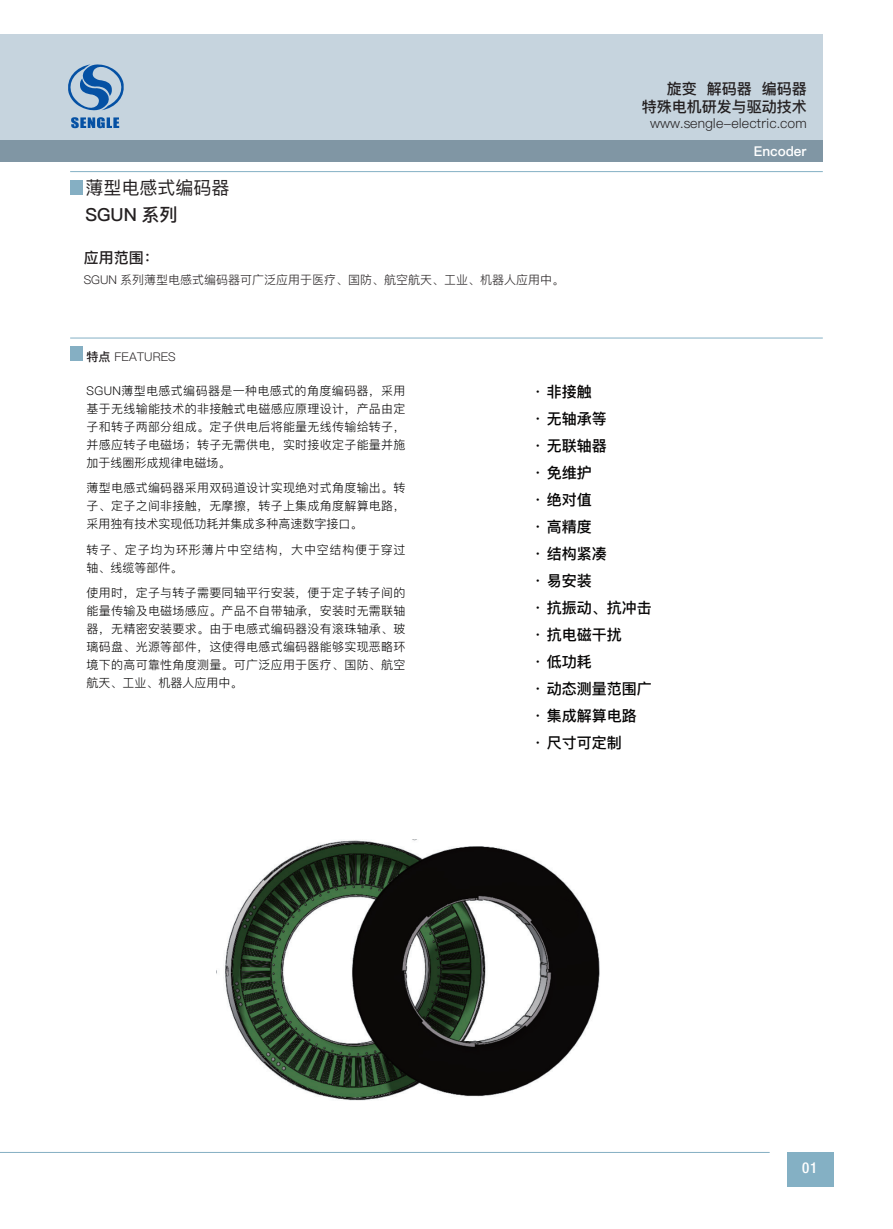
<style>
.page{position:relative;width:893px;height:1229px;background:#fff}
.page>*{position:absolute;margin:0;border:0;box-sizing:border-box;transform-origin:0 0}
.t1{font:18px "Ping Fang SC Medium";color:#231f20}
.t2{font:18px "Ping Fang SC Bold";color:#231f20}
.t3{font:15px/27px "Ping Fang SC Bold";color:#050404}
.t4{font:15px/18px "Ping Fang SC Bold";color:#231f20;text-align:right}
.t5{font:500 condensed 15px "Helvetica Neue LT Pro";color:#fff}
.t6{font:13.5px "Ping Fang SC Regular";color:#231f20}
.t7{font:13.5px "Ping Fang SC Heavy";color:#fff}
.t8{font:12px/18px "Ping Fang SC Regular";letter-spacing:.025em;color:#050404;text-align:justify}
.t9{font:12px "Ping Fang SC Regular";color:#231f20}
.t10{font:12px/18px "Ping Fang SC Regular";letter-spacing:.065em;color:#050404}
.s1{font-family:"Ping Fang SC Bold"}
</style>
<div class="page">
<hr style="left:0;top:1152px;width:770px;height:1px;background:#85afc3">
<div style="left:787px;top:1152px;width:46px;height:34px;background:#84b0c4"></div>
<hr style="left:70px;top:338px;width:753px;height:1px;background:#84b1c5">
<div style="left:70px;top:346px;width:13px;height:15px;background:#85afc3"></div>
<hr style="left:70px;top:171px;width:753px;height:1px;background:#84b1c5">
<div style="left:70px;top:180px;width:13px;height:15px;background:#85afc3"></div>
<img style="left:225px;top:839px;width:375px;height:262px">
<div style="left:0;top:34px;width:823px;height:106px;background:#c6d4de"></div>
<div style="left:0;top:140px;width:823px;height:22px;background:#8096a4"></div>
<svg style="left:68px;top:64px;width:56px;height:47px"></svg>
<svg style="left:71px;top:117px;width:48px;height:11px"></svg>
<p class="t4" style="left:642px;top:80px;width:166px">旋变 解码器 编码器<br>特殊电机研发与驱动技术</p>
<p class="t6" style="left:650px;top:115px;width:158px">www.sengle-electric.com</p>
<h1 class="t1" style="left:85px;top:177px;width:146px">薄型电感式编码器</h1>
<h1 class="t2" style="left:85px;top:204px;width:93px">SGUN 系列</h1>
<p class="t4" style="left:84px;top:249px;width:77px">应用范围：</p>
<p class="t9" style="left:84px;top:273px;width:482px">SGUN 系列薄型电感式编码器可广泛应用于医疗、国防、航空航天、工业、机器人应用中。</p>
<p class="t9" style="left:87px;top:349px;width:91px"><span class="s1">特点</span> FEATURES</p>
<p class="t8" style="left:87px;top:382px;width:320px">SGUN薄型电感式编码器是一种电感式的角度编码器，采用基于无线输能技术的非接触式电磁感应原理设计，产品由定子和转子两部分组成。定子供电后将能量无线传输给转子，并感应转子电磁场；转子无需供电，实时接收定子能量并施加于线圈形成规律电磁场。</p>
<p class="t8" style="left:87px;top:479px;width:320px">薄型电感式编码器采用双码道设计实现绝对式角度输出。转子、定子之间非接触，无摩擦，转子上集成角度解算电路，采用独有技术实现低功耗并集成多种高速数字接口。</p>
<p class="t10" style="left:87px;top:541px;width:320px">转子、定子均为环形薄片中空结构，大中空结构便于穿过轴、线缆等部件。</p>
<p class="t8" style="left:87px;top:584px;width:320px">使用时，定子与转子需要同轴平行安装，便于定子转子间的能量传输及电磁场感应。产品不自带轴承，安装时无需联轴器，无精密安装要求。由于电感式编码器没有滚珠轴承、玻璃码盘、光源等部件，这使得电感式编码器能够实现恶略环境下的高可靠性角度测量。可广泛应用于医疗、国防、航空航天、工业、机器人应用中。</p>
<p class="t3" style="left:534px;top:378px;width:119px">· 非接触<br>· 无轴承等<br>· 无联轴器<br>· 免维护<br>· 绝对值<br>· 高精度<br>· 结构紧凑<br>· 易安装<br>· 抗振动、抗冲击· 抗电磁干扰<br>· 低功耗<br>· 动态测量范围广· 集成解算电路<br>· 尺寸可定制</p>
<p class="t7" style="left:754px;top:143px;width:55px">Encoder</p>
<p class="t5" style="left:802px;top:1159px;width:17px">01</p>
</div>
